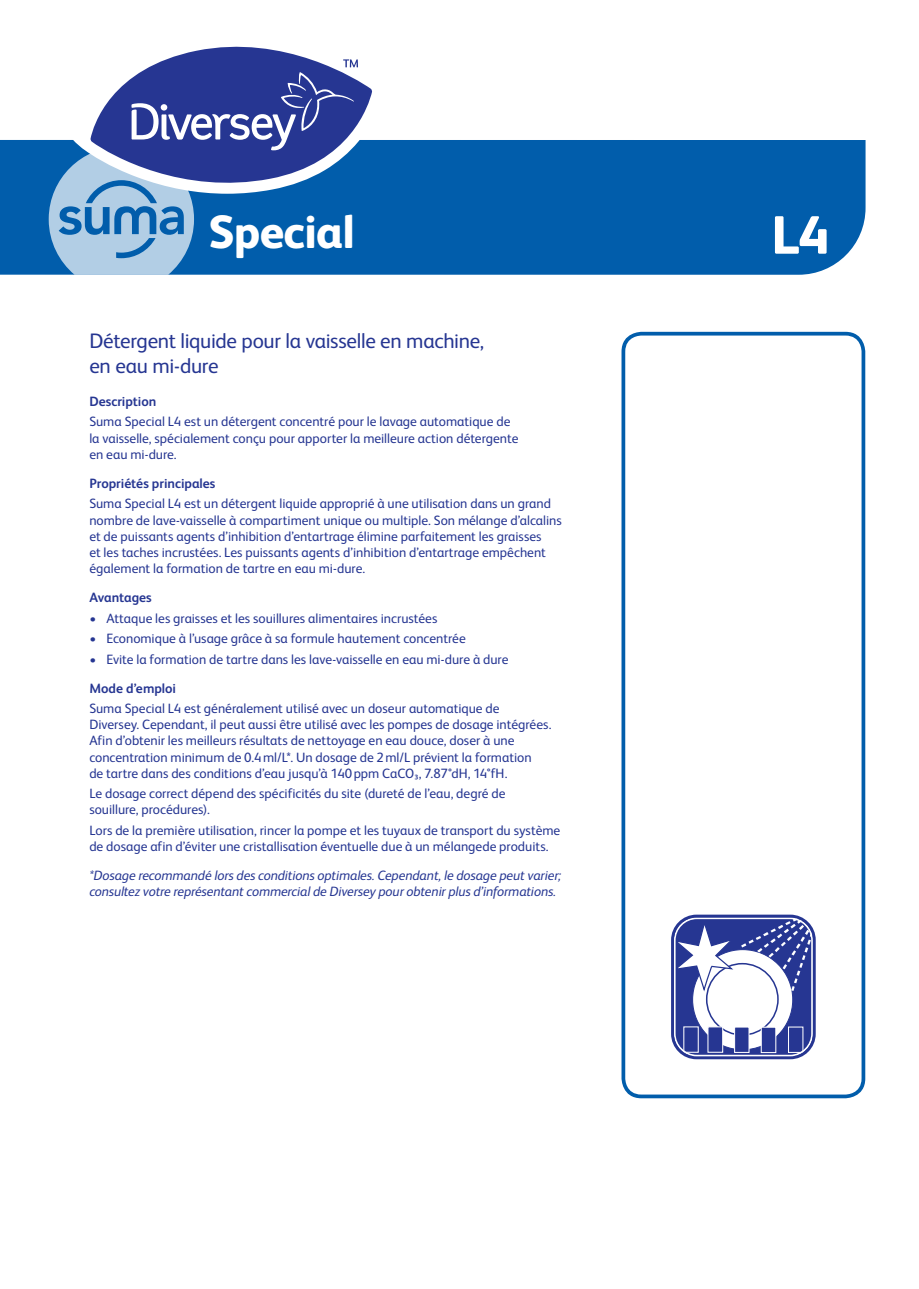
<style>
.page{position:relative;width:919px;height:1289px;background:#fff}
.page>*{position:absolute;margin:0;border:0;box-sizing:border-box;transform-origin:0 0}
.t1{font:800 54px "FS Albert Pro";color:#fff}
.t2{font:800 46.5px "FS Albert Pro";letter-spacing:-.02em;color:#fff}
.t3{font:21px/25.2px "FS Albert Pro";letter-spacing:-.015em;color:#263692}
.t4{font:13.5px/16.2px "FS Albert Pro";color:#263692}
.t5{font:italic 13.5px/16.2px "FS Albert Pro";letter-spacing:-.01em;color:#263692}
.t6{font:700 13.5px "FS Albert Pro";color:#263692}
</style>
<div class="page">
<div style="left:0;top:140px;width:865px;height:135px;background:#015dab"></div>
<svg style="left:621px;top:332px;width:244px;height:766px"></svg>
<svg style="left:671px;top:914px;width:144px;height:145px"></svg>
<svg style="left:372px;top:140px;width:15px;height:54px"></svg>
<svg style="left:49px;top:46px;width:323px;height:229px"></svg>
<h2 class="t2" style="left:208px;top:195px;width:148px">Special</h2>
<h3 class="t3" style="left:89px;top:326px;width:396px">Détergent liquide pour la vaisselle en machine, en eau mi-dure</h3>
<p class="t6" style="left:89px;top:392px;width:69px">Description</p>
<p class="t4" style="left:89px;top:413px;width:430px">Suma Special L4 est un détergent concentré pour le lavage automatique de la vaisselle, spécialement conçu pour apporter la meilleure action détergente en eau mi-dure.</p>
<p class="t6" style="left:89px;top:474px;width:128px">Propriétés principales</p>
<p class="t4" style="left:89px;top:494px;width:474px">Suma Special L4 est un détergent liquide approprié à une utilisation dans un grand nombre de lave-vaisselle à compartiment unique ou multiple. Son mélange d’alcalins et de puissants agents d’inhibition d’entartrage élimine parfaitement les graisses<br>et les taches incrustées. Les puissants agents d’inhibition d’entartrage empêchent également la formation de tartre en eau mi-dure.</p>
<p class="t6" style="left:89px;top:588px;width:64px">Avantages</p>
<p class="t4" style="left:89px;top:609px;width:349px">• Attaque les graisses et les souillures alimentaires incrustées</p>
<p class="t4" style="left:89px;top:629px;width:378px">• Economique à l’usage grâce à sa formule hautement concentrée</p>
<p class="t4" style="left:89px;top:649px;width:420px">• Evite la formation de tartre dans les lave-vaisselle en eau mi-dure à dure</p>
<p class="t6" style="left:89px;top:678px;width:88px">Mode d’emploi</p>
<p class="t4" style="left:89px;top:699px;width:463px">Suma Special L4 est généralement utilisé avec un doseur automatique de Diversey. Cependant, il peut aussi être utilisé avec les pompes de dosage intégrées.<br>Afin d’obtenir les meilleurs résultats de nettoyage en eau douce, doser à une concentration minimum de 0.4ml/L*. Un dosage de 2ml/L prévient la formation<br>de tartre dans des conditions d’eau jusqu’à 140ppm CaCO₃, 7.87°dH, 14°fH.</p>
<p class="t4" style="left:89px;top:784px;width:417px">Le dosage correct dépend des spécificités du site (dureté de l’eau, degré de souillure, procédures).</p>
<p class="t4" style="left:89px;top:821px;width:472px">Lors de la première utilisation, rincer la pompe et les tuyaux de transport du système de dosage afin d’éviter une cristallisation éventuelle due à un mélangede produits.</p>
<p class="t5" style="left:89px;top:866px;width:473px">*Dosage recommandé lors des conditions optimales. Cependant, le dosage peut varier; consultez votre représentant commercial de Diversey pour obtenir plus d’informations.</p>
<h1 class="t1" style="left:771px;top:193px;width:60px">L4</h1>
</div>
